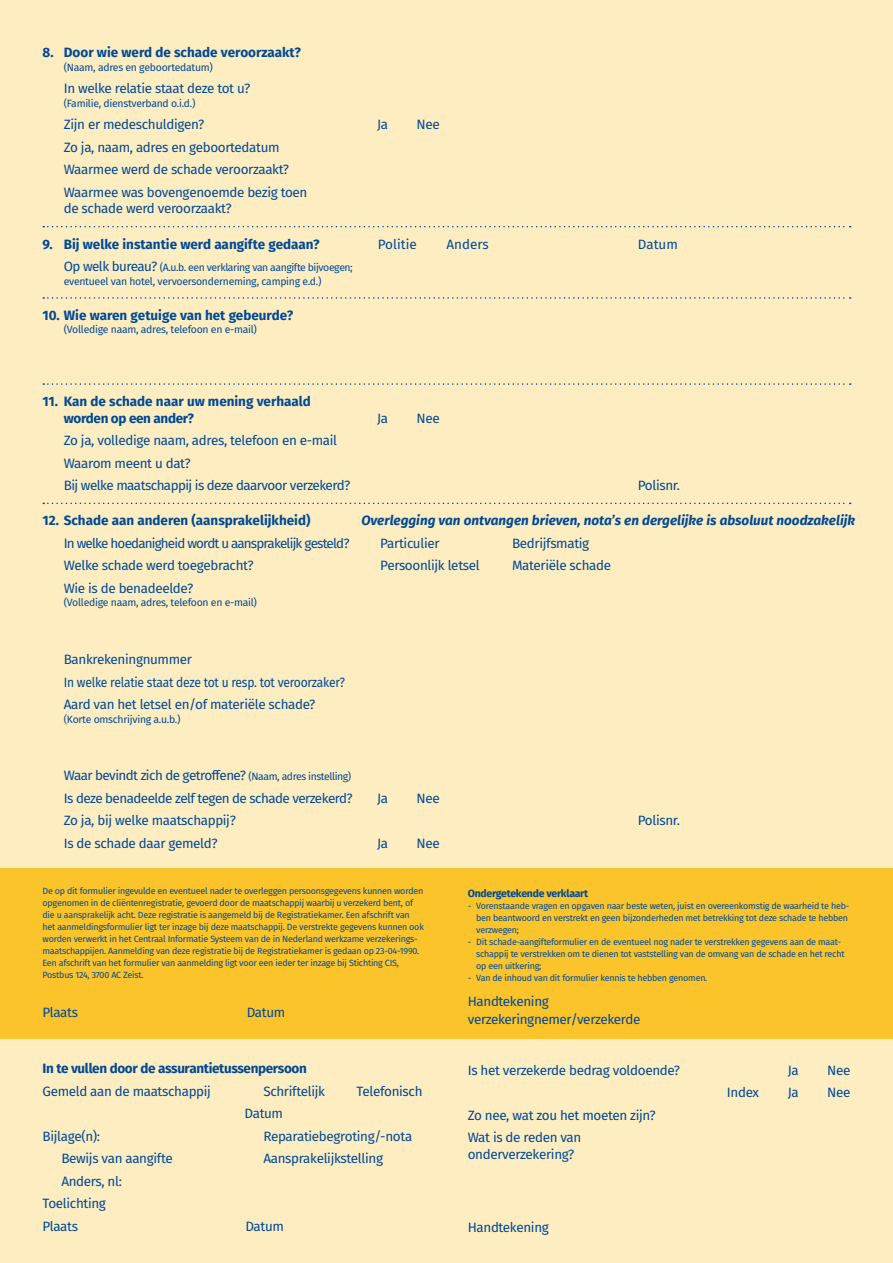
<style>
.page{position:relative;width:893px;height:1263px;background:#feedc1}
.page>*{position:absolute;margin:0;border:0;box-sizing:border-box;transform-origin:0 0}
.tussenkop{font:13.5px/22.5px "Fira Sans";letter-spacing:-.025em;color:#004996}
.tussenkop-2{font:700 13.5px "Fira Sans";color:#004996}
.tussenkop-3{font:italic 700 13.5px "Fira Sans";color:#004996}
.tussenkop-4{font:700 13.5px "Fira Sans";letter-spacing:-.025em;color:#004996}
.tussenkop-5{font:13.5px "Fira Sans";letter-spacing:-.025em;color:#004996;scale:.9 1}
.tussenkop-6{font:13.5px "Fira Sans";letter-spacing:-.06em;color:#004996}
.tussenkop-7{font:13.5px "Fira Sans";color:#004996}
.t1{font:10.5px "Fira Sans";letter-spacing:-.025em;color:#004996}
.t2{font:700 10.5px "Fira Sans";letter-spacing:-.025em;color:#004996}
.t3{font:9px/12px "Fira Sans";letter-spacing:-.025em;color:#004996}
.s1{font-size:13.5px}
.s2{font-size:10.5px}
</style>
<div class="page">
<div style="left:0;top:869px;width:893px;height:170px;background:#fbc42b"></div>
<svg style="left:43px;top:226px;width:808px;height:1px"></svg>
<svg style="left:43px;top:297px;width:808px;height:2px"></svg>
<svg style="left:43px;top:383px;width:808px;height:2px"></svg>
<svg style="left:43px;top:503px;width:808px;height:1px"></svg>
<p class="tussenkop-2" style="left:43px;top:41px;width:260px">8. Door wie werd de schade veroorzaakt?</p>
<p class="t1" style="left:64px;top:59px;width:151px">(Naam, adres en geboortedatum)</p>
<p class="tussenkop" style="left:64px;top:77px;width:188px">In welke relatie staat deze tot u?</p>
<p class="t1" style="left:64px;top:95px;width:133px">(Familie, dienstverband o.i.d.)</p>
<p class="tussenkop" style="left:64px;top:113px;width:142px">Zijn er medeschuldigen?</p>
<p class="tussenkop" style="left:377px;top:113px;width:13px">Ja</p>
<p class="tussenkop" style="left:417px;top:113px;width:25px">Nee</p>
<p class="tussenkop" style="left:64px;top:136px;width:217px">Zo ja, naam, adres en geboortedatum</p>
<p class="tussenkop" style="left:64px;top:158px;width:227px">Waarmee werd de schade veroorzaakt?</p>
<p class="tussenkop" style="left:64px;top:181px;width:245px">Waarmee was bovengenoemde bezig toen</p>
<p class="tussenkop" style="left:64px;top:197px;width:169px">de schade werd veroorzaakt?</p>
<p class="tussenkop-2" style="left:43px;top:233px;width:279px">9. Bij welke instantie werd aangifte gedaan?</p>
<p class="tussenkop-7" style="left:378px;top:234px;width:40px">Politie</p>
<p class="tussenkop" style="left:447px;top:232px;width:44px">Anders</p>
<p class="tussenkop" style="left:638px;top:232px;width:41px">Datum</p>
<p class="t1" style="left:64px;top:260px;width:291px"><span class="s1">Op welk bureau?</span> (A.u.b. een verklaring van aangifte bijvoegen;</p>
<p class="t1" style="left:64px;top:273px;width:259px">eventueel van hotel, vervoersonderneming, camping e.d.)</p>
<p class="tussenkop-2" style="left:43px;top:304px;width:252px">10. Wie waren getuige van het gebeurde?</p>
<p class="t1" style="left:64px;top:322px;width:195px">(Volledige naam, adres, telefoon en e-mail)</p>
<p class="tussenkop-2" style="left:43px;top:390px;width:270px">11. Kan de schade naar uw mening verhaald</p>
<p class="tussenkop-4" style="left:64px;top:406px;width:132px">worden op een ander?</p>
<p class="tussenkop" style="left:377px;top:406px;width:13px">Ja</p>
<p class="tussenkop" style="left:417px;top:406px;width:25px">Nee</p>
<p class="tussenkop" style="left:64px;top:429px;width:275px">Zo ja, volledige naam, adres, telefoon en e-mail</p>
<p class="tussenkop" style="left:64px;top:451px;width:128px">Waarom meent u dat?</p>
<p class="tussenkop" style="left:64px;top:474px;width:288px">Bij welke maatschappij is deze daarvoor verzekerd?</p>
<p class="tussenkop" style="left:638px;top:474px;width:44px">Polisnr.</p>
<p class="tussenkop-2" style="left:43px;top:509px;width:269px">12. Schade aan anderen (aansprakelijkheid)</p>
<p class="tussenkop-3" style="left:361px;top:509px;width:495px">Overlegging van ontvangen brieven, nota’s en dergelijke is absoluut noodzakelijk</p>
<p class="tussenkop-6" style="left:64px;top:533px;width:287px">In welke hoedanigheid wordt u aansprakelijk gesteld?</p>
<p class="tussenkop" style="left:380px;top:531px;width:61px">Particulier</p>
<p class="tussenkop" style="left:512px;top:531px;width:79px">Bedrijfsmatig</p>
<p class="tussenkop" style="left:64px;top:554px;width:191px">Welke schade werd toegebracht?</p>
<p class="tussenkop" style="left:380px;top:554px;width:101px">Persoonlijk letsel</p>
<p class="tussenkop" style="left:512px;top:554px;width:100px">Materiële schade</p>
<p class="tussenkop" style="left:64px;top:576px;width:131px">Wie is de benadeelde?</p>
<p class="t1" style="left:64px;top:595px;width:195px">(Volledige naam, adres, telefoon en e-mail)</p>
<p class="tussenkop" style="left:64px;top:648px;width:130px">Bankrekeningnummer</p>
<p class="tussenkop-5" style="left:64px;top:672px;width:314px">In welke relatie staat deze tot u resp. tot veroorzaker?</p>
<p class="tussenkop" style="left:64px;top:693px;width:253px">Aard van het letsel en/of materiële schade?</p>
<p class="t1" style="left:64px;top:711px;width:118px">(Korte omschrijving a.u.b.)</p>
<p class="tussenkop" style="left:64px;top:764px;width:289px">Waar bevindt zich de getroffene? <span class="s2">(Naam, adres instelling)</span></p>
<p class="tussenkop" style="left:64px;top:786px;width:290px">Is deze benadeelde zelf tegen de schade verzekerd?</p>
<p class="tussenkop" style="left:377px;top:786px;width:13px">Ja</p>
<p class="tussenkop" style="left:417px;top:786px;width:25px">Nee</p>
<p class="tussenkop" style="left:64px;top:809px;width:174px">Zo ja, bij welke maatschappij?</p>
<p class="tussenkop" style="left:638px;top:809px;width:44px">Polisnr.</p>
<p class="tussenkop" style="left:64px;top:831px;width:155px">Is de schade daar gemeld?</p>
<p class="tussenkop" style="left:377px;top:831px;width:13px">Ja</p>
<p class="tussenkop" style="left:417px;top:831px;width:25px">Nee</p>
<p class="t3" style="left:43px;top:884px;width:383px">De op dit formulier ingevulde en eventueel nader te overleggen persoonsgegevens kunnen worden opgenomen in de cliëntenregistratie, gevoerd door de maatschappij waarbij u verzekerd bent, of die u aansprakelijk acht. Deze registratie is aangemeld bij de Registratiekamer. Een afschrift van het aanmeldingsformulier ligt ter inzage bij deze maatschappij. De verstrekte gegevens kunnen ook worden verwerkt in het Centraal Informatie Systeem van de in Nederland werkzame verzekerings&shy;maatschappijen. Aanmelding van deze registratie bij de Registratiekamer is gedaan op 23-04-1990.<br>Een afschrift van het formulier van aanmelding ligt voor een ieder ter inzage bij Stichting CIS, Postbus 124, 3700 AC Zeist.</p>
<p class="tussenkop" style="left:43px;top:1000px;width:37px">Plaats</p>
<p class="tussenkop" style="left:247px;top:1000px;width:40px">Datum</p>
<p class="t2" style="left:468px;top:884px;width:122px">Ondergetekende verklaart</p>
<p class="t3" style="left:476px;top:900px;width:375px;text-indent:-8px">- Vorenstaande vragen en opgaven naar beste weten, juist en overeenkomstig de waarheid te heb&shy;ben beantwoord en verstrekt en geen bijzonderheden met betrekking tot deze schade te hebben verzwegen;</p>
<p class="t3" style="left:476px;top:936px;width:370px;text-indent:-9px">- Dit schade-aangifteformulier en de eventueel nog nader te verstrekken gegevens aan de maat&shy;schappij te verstrekken om te dienen tot vaststelling van de omvang van de schade en het recht op een uitkering;</p>
<p class="t3" style="left:468px;top:972px;width:241px">- Van de inhoud van dit formulier kennis te hebben genomen.</p>
<p class="tussenkop" style="left:468px;top:992px;width:174px;line-height:18px">Handtekening verzekeringnemer/verzekerde</p>
<p class="tussenkop" style="left:468px;top:1058px;width:214px">Is het verzekerde bedrag voldoende?</p>
<p class="tussenkop" style="left:788px;top:1058px;width:13px">Ja</p>
<p class="tussenkop" style="left:827px;top:1058px;width:25px">Nee</p>
<p class="tussenkop" style="left:727px;top:1081px;width:34px">Index</p>
<p class="tussenkop" style="left:788px;top:1081px;width:13px">Ja</p>
<p class="tussenkop" style="left:827px;top:1081px;width:25px">Nee</p>
<p class="tussenkop" style="left:468px;top:1103px;width:189px">Zo nee, wat zou het moeten zijn?</p>
<p class="tussenkop" style="left:468px;top:1126px;width:115px">Wat is de reden van</p>
<p class="tussenkop" style="left:468px;top:1142px;width:108px">onderverzekering?</p>
<p class="tussenkop-4" style="left:43px;top:1057px;width:266px">In te vullen door de assurantietussenpersoon</p>
<p class="tussenkop" style="left:43px;top:1079px;width:170px">Gemeld aan de maatschappij</p>
<p class="tussenkop" style="left:263px;top:1079px;width:63px">Schriftelijk</p>
<p class="tussenkop" style="left:357px;top:1079px;width:67px">Telefonisch</p>
<p class="tussenkop" style="left:244px;top:1102px;width:40px">Datum</p>
<p class="tussenkop" style="left:43px;top:1124px;width:59px">Bijlage(n):</p>
<p class="tussenkop" style="left:263px;top:1124px;width:150px">Reparatiebegroting/-nota</p>
<p class="tussenkop" style="left:61px;top:1147px;width:113px">Bewijs van aangifte</p>
<p class="tussenkop" style="left:263px;top:1147px;width:121px">Aansprakelijkstelling</p>
<p class="tussenkop" style="left:61px;top:1169px;width:62px">Anders, nl:</p>
<p class="tussenkop" style="left:43px;top:1192px;width:65px">Toelichting<br>Plaats</p>
<p class="tussenkop" style="left:245px;top:1214px;width:40px">Datum</p>
<p class="tussenkop" style="left:468px;top:1216px;width:83px">Handtekening</p>
</div>
